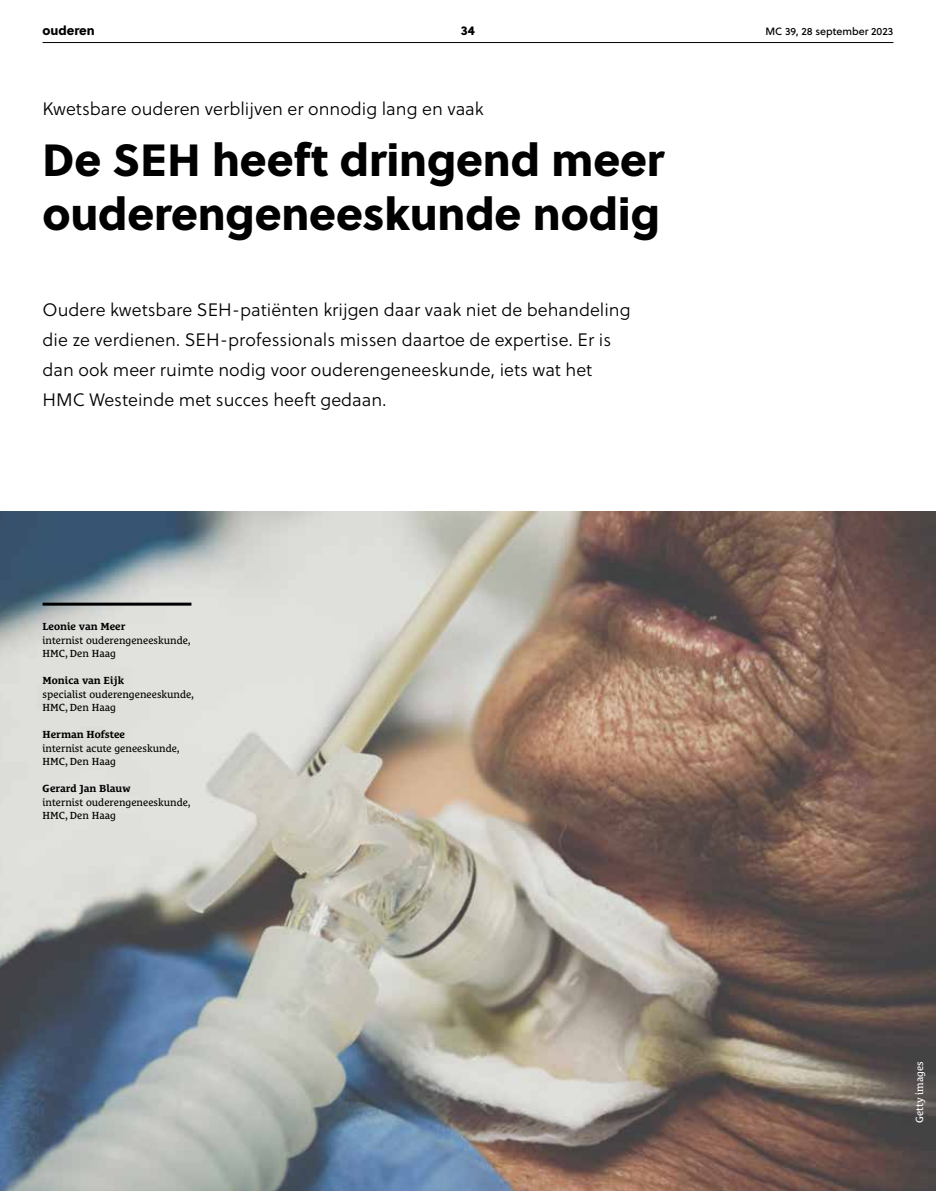
<style>
.page{position:relative;width:936px;height:1191px;background:#fff}
.page>*{position:absolute;margin:0;border:0;box-sizing:border-box;transform-origin:0 0}
.t1{font:45px/54px "Soleil Xb";letter-spacing:-.005em;color:#000}
.t2{font:18px/30px "Soleil Lt";color:#000}
.t3{font:12.75px "Soleil Xb";color:#000}
.t4{font:10.5px/13.5px "Le Monde Courrier Std";color:#000}
.t5{font:700 10.5px "Le Monde Courrier Std";color:#000}
.t6{font:10.5px "Soleil Bk";color:#000}
.t7{font:10.5px "Le Monde Courrier Std";color:#fff}
</style>
<div class="page">
<hr style="left:43px;top:42px;width:850px;height:1px;background:#000">
<img style="left:0;top:511px;width:935px;height:680px">
<hr style="left:43px;top:602px;width:148px;height:3px;background:#000">
<p class="t3" style="left:43px;top:20px;width:54px">ouderen</p>
<p class="t3" style="left:461px;top:20px;width:16px">34</p>
<p class="t6" style="left:765px;top:23px;width:129px">MC 39, 28 september 2023</p>
<p class="t2" style="left:43px;top:93px;width:442px">Kwetsbare ouderen verblijven er onnodig lang en vaak</p>
<h1 class="t1" style="left:43px;top:130px;width:623px">De SEH heeft dringend meer ouderengeneeskunde nodig</h1>
<p class="t2" style="left:43px;top:294px;width:589px">Oudere kwetsbare SEH-patiënten krijgen daar vaak niet de behandeling die ze verdienen. SEH-professionals missen daartoe de expertise. Er is dan ook meer ruimte nodig voor ouderengeneeskunde, iets wat het HMC Westeinde met succes heeft gedaan.</p>
<p class="t5" style="left:43px;top:620px;width:85px">Leonie van Meer</p>
<p class="t4" style="left:43px;top:633px;width:149px">internist ouderengeneeskunde,<br>HMC, Den Haag</p>
<p class="t5" style="left:43px;top:674px;width:83px">Monica van Eijk</p>
<p class="t4" style="left:43px;top:687px;width:153px">specialist ouderengeneeskunde,<br>HMC, Den Haag</p>
<p class="t5" style="left:43px;top:728px;width:84px">Herman Hofstee</p>
<p class="t4" style="left:43px;top:741px;width:138px">internist acute geneeskunde,<br>HMC, Den Haag</p>
<p class="t5" style="left:43px;top:782px;width:89px">Gerard Jan Blauw</p>
<p class="t4" style="left:43px;top:795px;width:149px">internist ouderengeneeskunde,<br>HMC, Den Haag</p>
<p class="t7" style="left:913px;top:1123px;width:63px;rotate:-90deg">Getty images</p>
</div>
